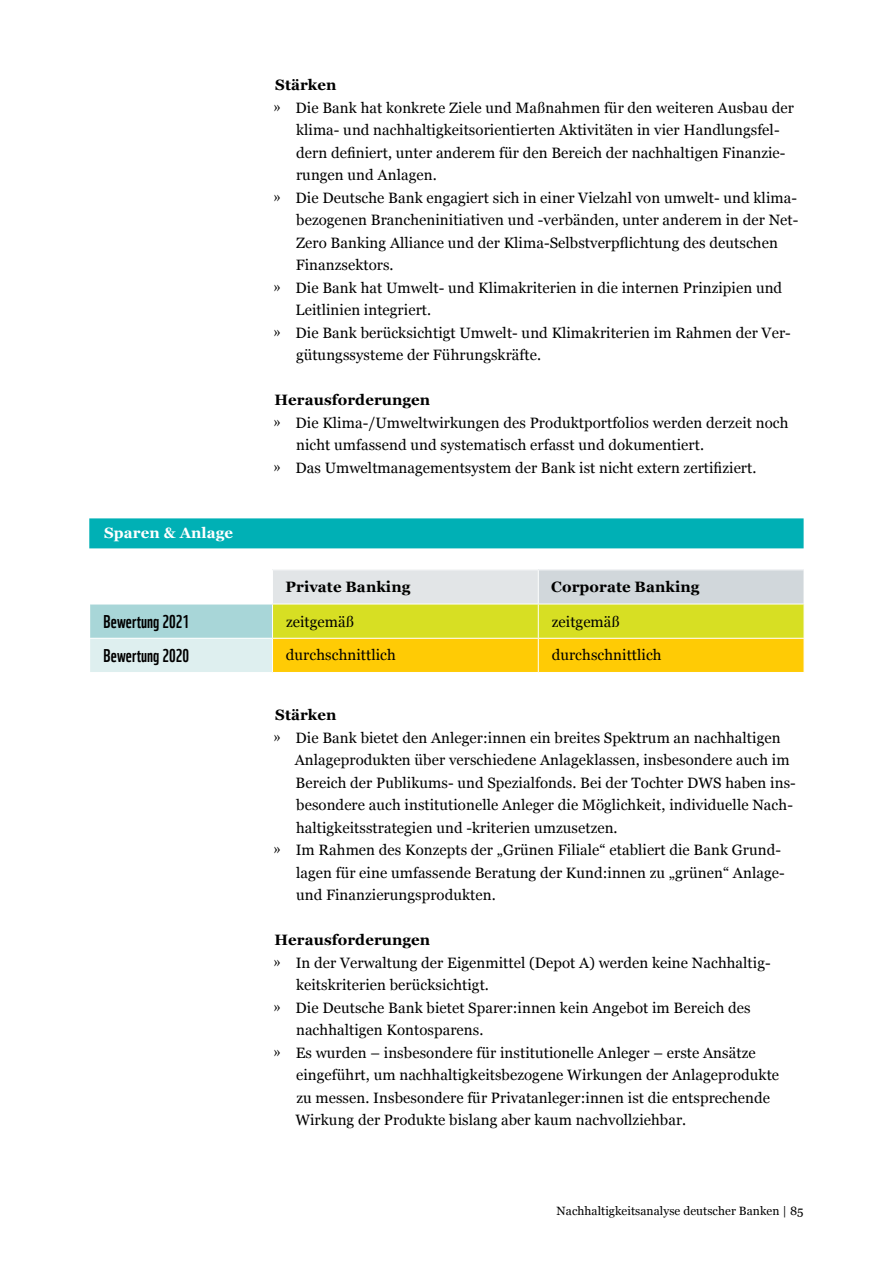
<style>
.page{position:relative;width:893px;height:1263px;background:#fff}
.page>*{position:absolute;margin:0;border:0;box-sizing:border-box;transform-origin:0 0}
.t1{font:18px "WWF";letter-spacing:.005em;color:#000}
.Normal_Tab{font:15px/22.5px "Georgia";letter-spacing:.005em;color:#000}
.Fließ_10_15{font:700 15px "Georgia";letter-spacing:.005em;color:#000}
.Normal_Tab-2{font:700 15px "Georgia";letter-spacing:.005em;color:#000}
.Head_sparen_anlage{font:700 15px "Georgia";letter-spacing:.005em;color:#fff}
.t2{font:12px "Georgia";letter-spacing:.005em;color:#000}
.s1{font-family:"Adobe Garamond Pro";font-size:19.5px}
</style>
<div class="page">
<div style="left:89px;top:518px;width:715px;height:30px;background:#00b0b5"></div>
<div style="left:273px;top:570px;width:265px;height:34px;background:#e2e5e7"></div>
<div style="left:538px;top:570px;width:266px;height:34px;background:#d1d7db"></div>
<div style="left:90px;top:604px;width:183px;height:34px;background:#a8d6d8"></div>
<div style="left:90px;top:638px;width:183px;height:34px;background:#deefef"></div>
<svg style="left:273px;top:605px;width:531px;height:67px;background:#ebd515"></svg>
<hr style="left:272px;top:604px;width:1px;height:34px;background:#fff">
<hr style="left:538px;top:604px;width:1px;height:34px;background:#fff">
<hr style="left:273px;top:638px;width:265px;height:1px;background:#fff">
<hr style="left:538px;top:638px;width:266px;height:1px;background:#fff">
<hr style="left:538px;top:570px;width:1px;height:34px;background:#fff">
<hr style="left:89px;top:604px;width:184px;height:1px;background:#fff">
<hr style="left:89px;top:638px;width:184px;height:1px;background:#fff">
<hr style="left:272px;top:639px;width:1px;height:33px;background:#fff">
<hr style="left:538px;top:639px;width:1px;height:33px;background:#fff">
<p class="Head_sparen_anlage" style="left:104px;top:521px;width:130px">Sparen &amp; Anlage</p>
<p class="Fließ_10_15" style="left:275px;top:74px;width:63px">Stärken</p>
<p class="Normal_Tab" style="left:296px;top:95px;width:499px;text-indent:-22px"><span class="s1">»</span> Die Bank hat konkrete Ziele und Maßnahmen für den weiteren Ausbau der klima- und nachhaltigkeitsorientierten Aktivitäten in vier Handlungsfel&shy;dern definiert, unter anderem für den Bereich der nachhaltigen Finanzie&shy;rungen und Anlagen.</p>
<p class="Normal_Tab" style="left:296px;top:185px;width:504px;text-indent:-22px"><span class="s1">»</span> Die Deutsche Bank engagiert sich in einer Vielzahl von umwelt- und klima&shy;bezogenen Brancheninitiativen und -verbänden, unter anderem in der Net-Zero Banking Alliance und der Klima-Selbstverpflichtung des deutschen Finanzsektors.</p>
<p class="Normal_Tab" style="left:296px;top:275px;width:488px;text-indent:-22px"><span class="s1">»</span> Die Bank hat Umwelt- und Klimakriterien in die internen Prinzipien und<br>Leitlinien integriert.</p>
<p class="Normal_Tab" style="left:296px;top:320px;width:496px;text-indent:-22px"><span class="s1">»</span> Die Bank berücksichtigt Umwelt- und Klimakriterien im Rahmen der Ver&shy;gütungssysteme der Führungskräfte.</p>
<p class="Fließ_10_15" style="left:275px;top:389px;width:157px">Herausforderungen</p>
<p class="Normal_Tab" style="left:296px;top:410px;width:494px;text-indent:-22px"><span class="s1">»</span> Die Klima-/Umweltwirkungen des Produktportfolios werden derzeit noch nicht umfassend und systematisch erfasst und dokumentiert.</p>
<p class="Normal_Tab" style="left:274px;top:455px;width:484px"><span class="s1">»</span> Das Umweltmanagementsystem der Bank ist nicht extern zertifiziert.</p>
<p class="Normal_Tab-2" style="left:286px;top:575px;width:126px">Private Banking</p>
<p class="Normal_Tab-2" style="left:551px;top:575px;width:150px">Corporate Banking</p>
<p class="t1" style="left:104px;top:607px;width:87px">Bewertung 2021</p>
<p class="Normal_Tab" style="left:286px;top:610px;width:69px">zeitgemäß</p>
<p class="Normal_Tab" style="left:552px;top:610px;width:69px">zeitgemäß</p>
<p class="t1" style="left:104px;top:641px;width:87px">Bewertung 2020</p>
<p class="Normal_Tab" style="left:286px;top:643px;width:111px">durchschnittlich</p>
<p class="Normal_Tab" style="left:552px;top:643px;width:111px">durchschnittlich</p>
<p class="Fließ_10_15" style="left:275px;top:704px;width:63px">Stärken</p>
<p class="Normal_Tab" style="left:295px;top:725px;width:503px;text-indent:-21px"><span class="s1">»</span> Die Bank bietet den Anleger:innen ein breites Spektrum an nachhaltigen Anlageprodukten über verschiedene Anlageklassen, insbesondere auch im Bereich der Publikums- und Spezialfonds. Bei der Tochter DWS haben ins&shy;besondere auch institutionelle Anleger die Möglichkeit, individuelle Nach&shy;haltigkeitsstrategien und -kriterien umzusetzen.</p>
<p class="Normal_Tab" style="left:296px;top:838px;width:490px;text-indent:-22px"><span class="s1">»</span> Im Rahmen des Konzepts der „Grünen Filiale“ etabliert die Bank Grund&shy;lagen für eine umfassende Beratung der Kund:innen zu „grünen“ Anlage&shy;und Finanzierungsprodukten.</p>
<p class="Fließ_10_15" style="left:275px;top:929px;width:157px">Herausforderungen</p>
<p class="Normal_Tab" style="left:296px;top:950px;width:475px;text-indent:-22px"><span class="s1">»</span> In der Verwaltung der Eigenmittel (Depot A) werden keine Nachhaltig&shy;keitskriterien berücksichtigt.</p>
<p class="Normal_Tab" style="left:296px;top:995px;width:456px;text-indent:-22px"><span class="s1">»</span> Die Deutsche Bank bietet Sparer:innen kein Angebot im Bereich des nachhaltigen Kontosparens.</p>
<p class="Normal_Tab" style="left:295px;top:1040px;width:485px;text-indent:-22px"><span class="s1">»</span> Es wurden – insbesondere für institutionelle Anleger – erste Ansätze eingeführt, um nachhaltigkeitsbezogene Wirkungen der Anlageprodukte zu messen. Insbesondere für Privatanleger:innen ist die entsprechende Wirkung der Produkte bislang aber kaum nachvollziehbar.</p>
<p class="t2" style="left:557px;top:1202px;width:248px">Nachhaltigkeitsanalyse deutscher Banken | 85</p>
</div>
